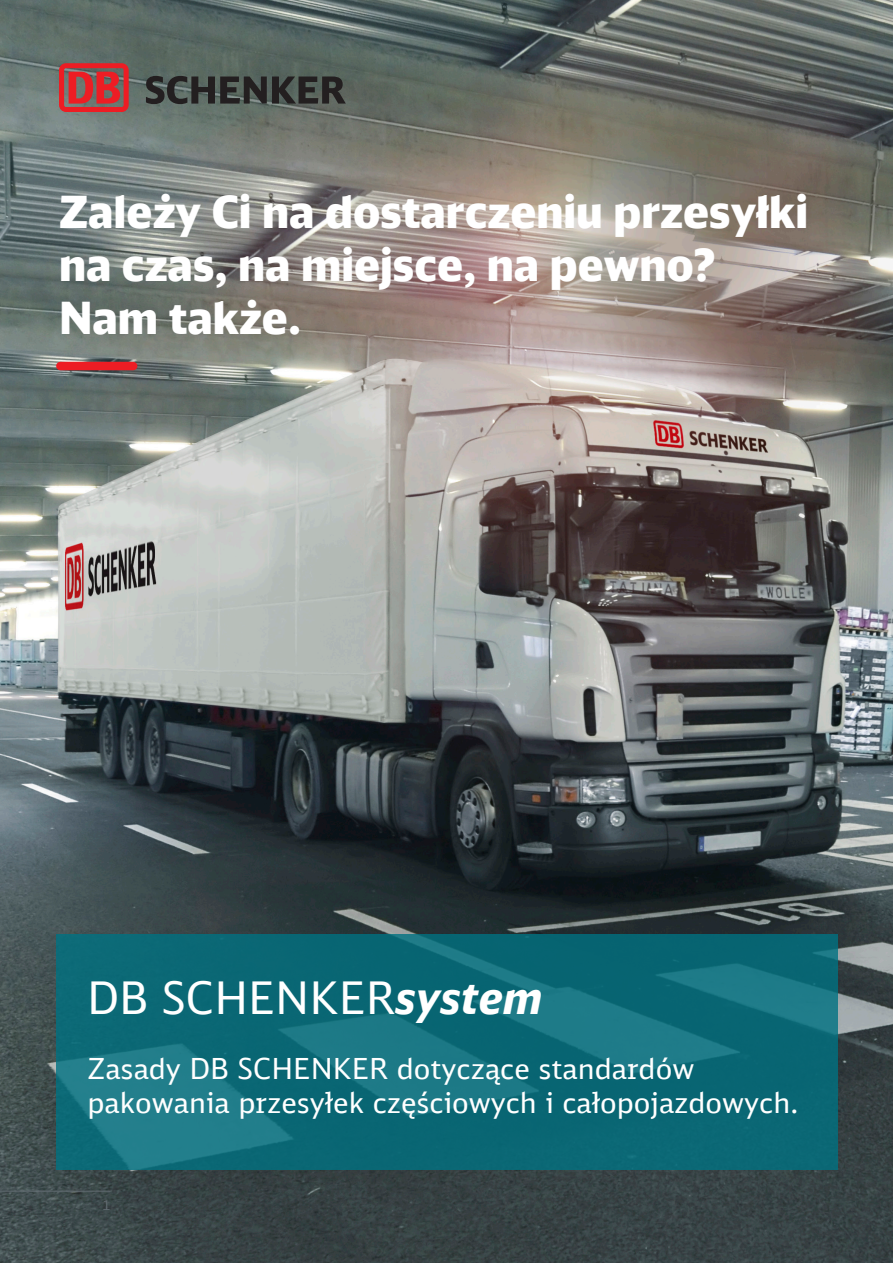
<style>
.page{position:relative;width:893px;height:1263px;background:#fff}
.page>*{position:absolute;margin:0;border:0;box-sizing:border-box;transform-origin:0 0}
.t1{font:44.4px "DB Sans";color:#fff}
.t2{font:900 43.95px/52.8px "DB Head";color:#fff}
.t3{font:28.65px/34.3px "DB Sans";color:#fff}
.t4{font:13.5px "DB Sans";color:#606a70}
.s1{font-weight:700;font-style:italic}
</style>
<div class="page">
<img style="left:0;top:0;width:893px;height:1263px">
<hr style="left:0;top:1191px;width:111px;height:1px;background:#606a70">
<svg style="left:146px;top:76px;width:200px;height:28px"></svg>
<svg style="left:59px;top:63px;width:70px;height:49px"></svg>
<svg style="left:56px;top:934px;width:781px;height:235px;fill:#0a6774"></svg>
<div style="left:60px;top:362px;width:73px;height:8px;background:#ed1d24"></div>
<h2 class="t2" style="left:59px;top:185px;width:751px">Zależy Ci na dostarczeniu przesyłki na czas, na miejsce, na pewno?<br>Nam także.</h2>
<h1 class="t1" style="left:87px;top:971px;width:457px">DB SCHENKER<span class="s1">system</span></h1>
<p class="t3" style="left:88px;top:1051px;width:713px">Zasady DB SCHENKER dotyczące standardów pakowania przesyłek częściowych i całopojazdowych.</p>
<p class="t4" style="left:102px;top:1196px;width:10px">1</p>
</div>
